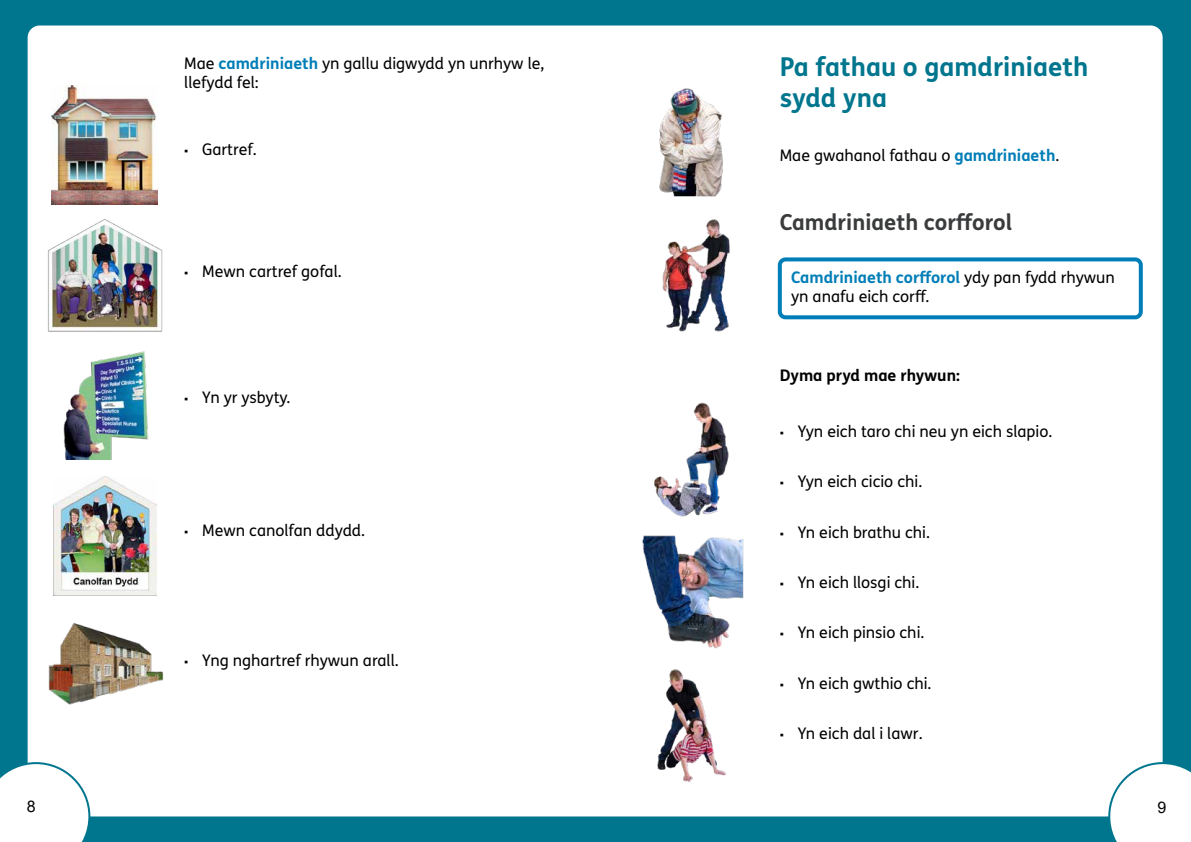
<style>
.page{position:relative;width:1191px;height:842px;background:#00768e}
.page>*{position:absolute;margin:0;border:0;box-sizing:border-box;transform-origin:0 0}
.t1{font:700 26px/31.2px "FS Me Pro";color:#00768e}
.t2{font:700 22px "FS Me Pro";color:#3a3b3c}
.t3{font:16px/19.2px "FS Me Pro";color:#000}
.t4{font:700 16px "FS Me Pro";color:#000}
.t5{font:16px "Arial";color:#000}
.s1{font-weight:700;color:#007eb7}
.s2{font-family:"Verdana";font-size:12px}
</style>
<div class="page">
<div style="left:28px;top:26px;width:1134px;height:790px;background:#fff;border-radius:12px"></div>
<svg style="left:0;top:762px;width:90px;height:80px"></svg>
<img style="left:48px;top:219px;width:115px;height:113px">
<img style="left:63px;top:352px;width:86px;height:108px">
<img style="left:52px;top:85px;width:106px;height:119px">
<img style="left:53px;top:476px;width:103px;height:119px">
<img style="left:48px;top:623px;width:116px;height:82px">
<img style="left:659px;top:88px;width:64px;height:109px">
<img style="left:662px;top:219px;width:68px;height:113px">
<img style="left:654px;top:403px;width:75px;height:113px">
<img style="left:657px;top:669px;width:69px;height:113px">
<img style="left:642px;top:536px;width:102px;height:113px">
<div style="left:778px;top:257px;width:364px;height:62px;border:4px solid #007eb7;border-radius:6px"></div>
<svg style="left:1108px;top:762px;width:83px;height:80px"></svg>
<p class="t5" style="left:27px;top:795px;width:10px">8</p>
<p class="t3" style="left:184px;top:53px;width:361px">Mae <span class="s1">camdriniaeth</span> yn gallu digwydd yn unrhyw le, llefydd fel:</p>
<p class="t3" style="left:184px;top:140px;width:74px"><span class="s2">▪</span> Gartref.</p>
<p class="t3" style="left:184px;top:261px;width:159px"><span class="s2">▪</span> Mewn cartref gofal.</p>
<p class="t3" style="left:184px;top:388px;width:107px"><span class="s2">▪</span> Yn yr ysbyty.</p>
<p class="t3" style="left:184px;top:521px;width:182px"><span class="s2">▪</span> Mewn canolfan ddydd.</p>
<p class="t3" style="left:184px;top:650px;width:216px"><span class="s2">▪</span> Yng nghartref rhywun arall.</p>
<h1 class="t1" style="left:780px;top:50px;width:310px">Pa fathau o gamdriniaeth sydd yna</h1>
<p class="t3" style="left:780px;top:145px;width:281px">Mae gwahanol fathau o <span class="s1">gamdriniaeth</span>.</p>
<h1 class="t2" style="left:780px;top:205px;width:234px">Camdriniaeth corforol</h1>
<p class="t3" style="left:791px;top:267px;width:325px"><span class="s1">Camdriniaeth corforol</span> ydy pan fydd rhywun yn anafu eich corf.</p>
<h2 class="t4" style="left:780px;top:363px;width:182px">Dyma pryd mae rhywun:</h2>
<p class="t3" style="left:780px;top:421px;width:274px"><span class="s2">▪</span> Yyn eich taro chi neu yn eich slapio.</p>
<p class="t3" style="left:780px;top:472px;width:144px"><span class="s2">▪</span> Yyn eich cicio chi.</p>
<p class="t3" style="left:780px;top:522px;width:152px"><span class="s2">▪</span> Yn eich brathu chi.</p>
<p class="t3" style="left:780px;top:572px;width:141px"><span class="s2">▪</span> Yn eich llosgi chi.</p>
<p class="t3" style="left:780px;top:623px;width:146px"><span class="s2">▪</span> Yn eich pinsio chi.</p>
<p class="t3" style="left:780px;top:673px;width:153px"><span class="s2">▪</span> Yn eich gwthio chi.</p>
<p class="t3" style="left:780px;top:723px;width:144px"><span class="s2">▪</span> Yn eich dal i lawr.</p>
<p class="t5" style="left:1157px;top:796px;width:10px">9</p>
</div>
